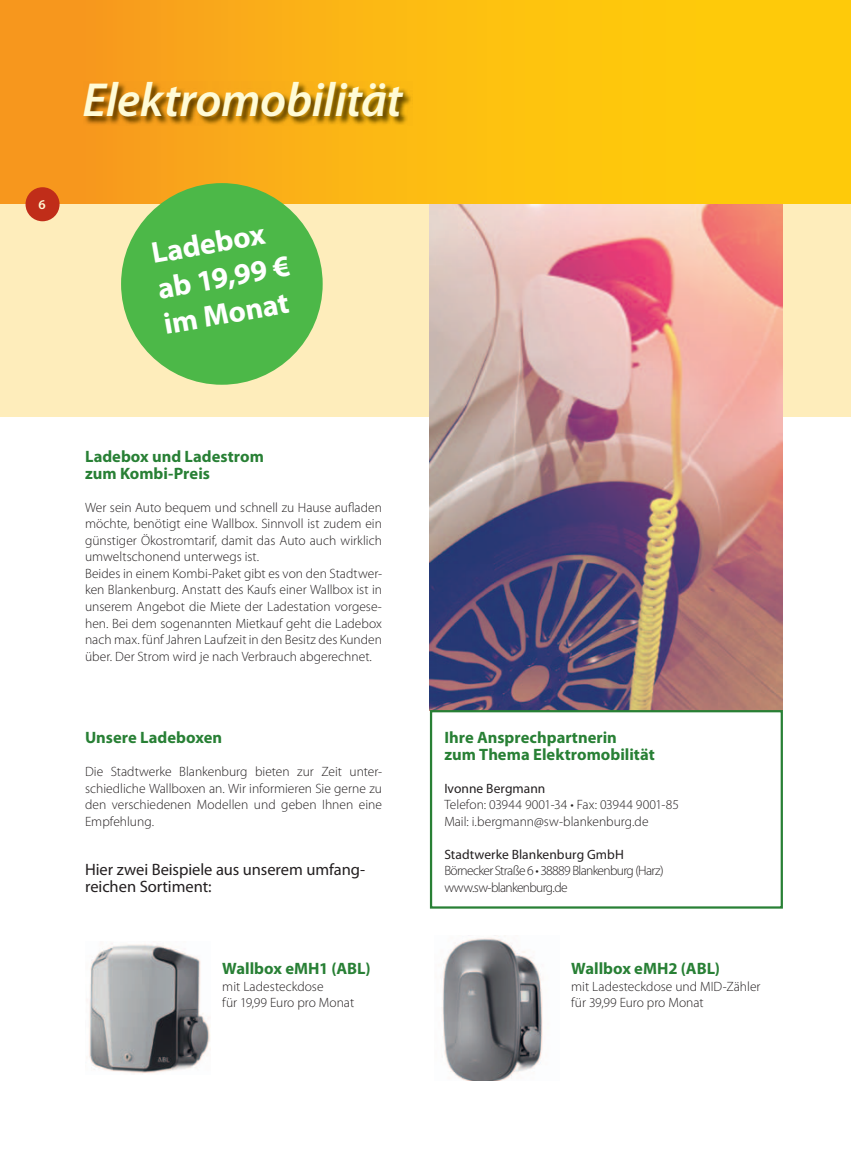
<style>
.page{position:relative;width:851px;height:1149px;background:#fff}
.page>*{position:absolute;margin:0;border:0;box-sizing:border-box;transform-origin:0 0}
.t1{font:italic 600 48px "Myriad Pro";letter-spacing:-.01em;color:#fffbd6}
.t2{font:700 30px/36px "Myriad Pro";color:#fff}
.t3{font:700 16.5px/16.5px "Myriad Pro";color:#288035}
.t4{font:16.5px/16.5px "Myriad Pro";letter-spacing:-.005em;color:#231f20}
.t5{font:300 13.5px/16.5px "Myriad Pro";color:#231f20}
.t6{font:300 13.5px/16.5px "Myriad Pro";letter-spacing:-.05em;color:#231f20}
.t7{font:13.5px "Myriad Pro";letter-spacing:.005em;color:#231f20}
.t8{font:600 13.5px "Myriad Pro";color:#fffbd6}
</style>
<div class="page">
<svg style="left:0;top:0;width:850px;height:204px;background:#fbb812"></svg>
<div style="left:0;top:204px;width:850px;height:213px;background:#feedbb"></div>
<div style="left:26px;top:187px;width:34px;height:34px;background:#c02d19;border-radius:50%"></div>
<hr style="left:850px;top:0;width:1px;height:204px;background:#feca0a">
<img style="left:83px;top:82px;width:329px;height:44px">
<img style="left:89px;top:943px;width:121px;height:130px">
<img style="left:442px;top:935px;width:101px;height:144px">
<img style="left:430px;top:204px;width:352px;height:506px">
<div style="left:121px;top:183px;width:201px;height:201px;background:#4cb848;border-radius:50%"></div>
<div style="left:430px;top:710px;width:352px;height:198px;border:2px solid #288035"></div>
<p class="t8" style="left:38px;top:196px;width:9px">6</p>
<h1 class="t1" style="left:82px;top:69px;width:321px">Elektromobilität</h1>
<h2 class="t2" style="left:148px;top:234px;width:135px;rotate:-10deg">Ladebox ab 19,99 € im Monat</h2>
<p class="t3" style="left:85px;top:448px;width:180px">Ladebox und Ladestrom zum Kombi-Preis</p>
<p class="t5" style="left:85px;top:499px;width:298px">Wer sein Auto bequem und schnell zu Hause aufladen möchte, benötigt eine Wallbox. Sinnvoll ist zudem ein günstiger Ökostromtarif, damit das Auto auch wirklich umweltschonend unterwegs ist.<br>Beides in einem Kombi-Paket gibt es von den Stadtwer&shy;ken Blankenburg. Anstatt des Kaufs einer Wallbox ist in unserem Angebot die Miete der Ladestation vorgese&shy;hen. Bei dem sogenannten Mietkauf geht die Ladebox nach max. fünf Jahren Laufzeit in den Besitz des Kunden über. Der Strom wird je nach Verbrauch abgerechnet.</p>
<p class="t3" style="left:85px;top:728px;width:139px">Unsere Ladeboxen</p>
<p class="t5" style="left:85px;top:763px;width:298px;text-align:justify">Die Stadtwerke Blankenburg bieten zur Zeit unter&shy;schiedliche Wallboxen an. Wir informieren Sie gerne zu den verschiedenen Modellen und geben Ihnen eine Empfehlung.</p>
<p class="t4" style="left:85px;top:860px;width:282px">Hier zwei Beispiele aus unserem umfang&shy;reichen Sortiment:</p>
<p class="t3" style="left:222px;top:959px;width:150px">Wallbox eMH1 (ABL)</p>
<p class="t5" style="left:222px;top:977px;width:133px">mit Ladesteckdose<br>für 19,99 Euro pro Monat</p>
<p class="t3" style="left:444px;top:728px;width:212px">Ihre Ansprechpartnerin<br>zum Thema Elektromobilität</p>
<p class="t7" style="left:444px;top:779px;width:103px">Ivonne Bergmann</p>
<p class="t5" style="left:444px;top:796px;width:236px">Telefon: 03944 9001-34 • Fax: 03944 9001-85<br>Mail: i.bergmann@sw-blankenburg.de</p>
<p class="t7" style="left:444px;top:845px;width:181px">Stadtwerke Blankenburg GmbH</p>
<p class="t6" style="left:444px;top:862px;width:221px">Börnecker Straße 6 • 38889 Blankenburg (Harz) www.sw-blankenburg.de</p>
<p class="t3" style="left:571px;top:959px;width:150px">Wallbox eMH2 (ABL)</p>
<p class="t5" style="left:571px;top:977px;width:191px">mit Ladesteckdose und MID-Zähler für 39,99 Euro pro Monat</p>
</div>
